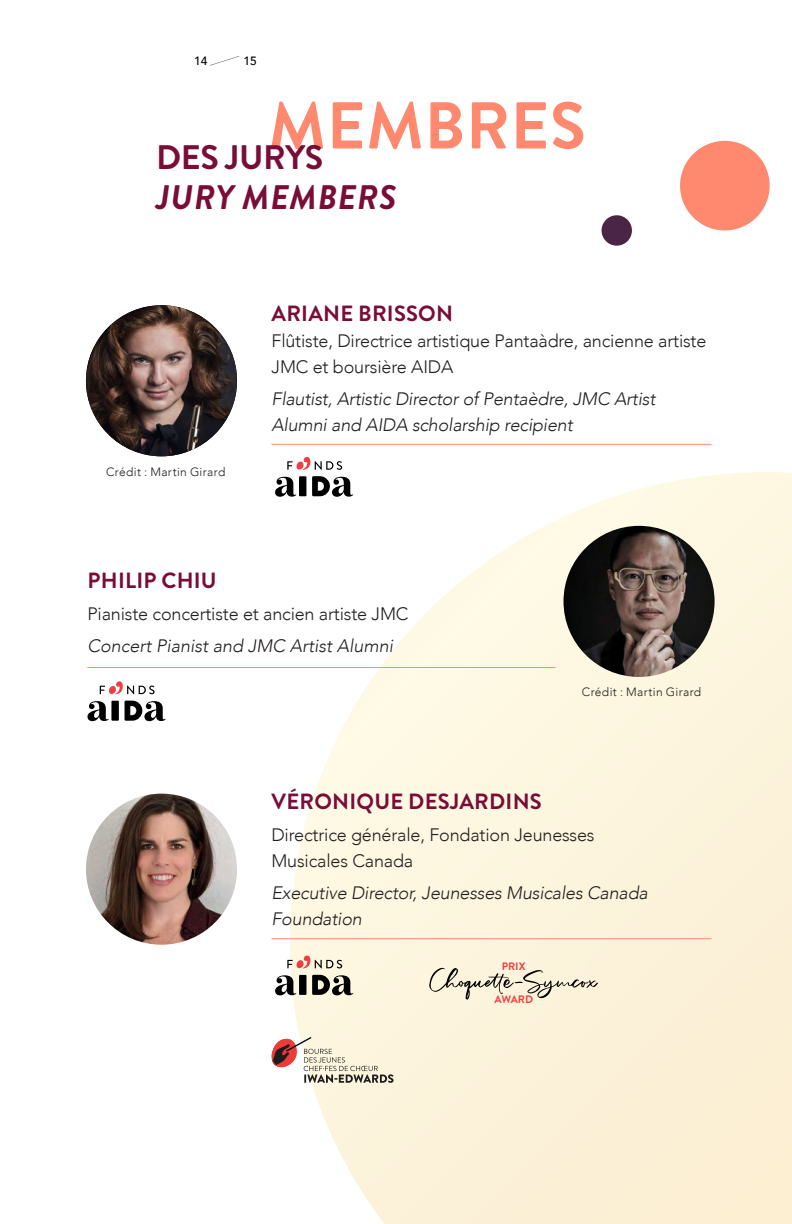
<style>
.page{position:relative;width:792px;height:1224px;background:#fff}
.page>*{position:absolute;margin:0;border:0;box-sizing:border-box;transform-origin:0 0}
.t1{font:700 66px "Brandon Grotesque";letter-spacing:.01em;color:#fe896f}
.t2{font:italic 700 34px "Brandon Grotesque";letter-spacing:.02em;color:#790d37}
.t3{font:700 34px "Brandon Grotesque";letter-spacing:-.01em;color:#790d37}
.t4{font:700 22px "Brandon Grotesque";letter-spacing:.01em;color:#790d37}
.t5{font:italic 300 18px/26px "Avenir LT Com";letter-spacing:-.01em;color:#231f20}
.t6{font:300 18px/26px "Avenir LT Com";letter-spacing:-.01em;color:#231f20}
.t7{font:300 12px "Avenir LT Com";letter-spacing:.03em;color:#231f20}
.t8{font:500 12px "Avenir LT Com";color:#000}
.t9{font:700 10.8px "Brandon Grotesque";color:#ef3e42}
.s1{font-style:italic}
</style>
<div class="page">
<svg style="left:290px;top:472px;width:502px;height:752px;fill:#fdf5de"></svg>
<div style="left:602px;top:215px;width:30px;height:31px;background:#4b2545;border-radius:50%"></div>
<svg style="left:271px;top:1037px;width:123px;height:46px"></svg>
<hr style="left:272px;top:444px;width:440px;height:1px;background:#fe896f">
<hr style="left:272px;top:938px;width:440px;height:1px;background:#fe896f">
<hr style="left:88px;top:667px;width:468px;height:1px;background:#fe896f">
<img style="left:86px;top:794px;width:151px;height:151px;border-radius:76px">
<img style="left:86px;top:305px;width:151px;height:151px;border-radius:76px">
<img style="left:564px;top:526px;width:151px;height:151px;border-radius:76px">
<svg style="left:275px;top:477px;width:21px;height:20px"></svg>
<div style="left:299px;top:476px;width:7px;height:20px;background:#000"></div>
<svg style="left:312px;top:476px;width:41px;height:21px"></svg>
<svg style="left:287px;top:457px;width:55px;height:13px"></svg>
<svg style="left:88px;top:701px;width:21px;height:20px"></svg>
<div style="left:111px;top:701px;width:8px;height:20px;background:#000"></div>
<svg style="left:125px;top:701px;width:41px;height:20px"></svg>
<svg style="left:100px;top:681px;width:55px;height:13px"></svg>
<svg style="left:275px;top:975px;width:21px;height:20px"></svg>
<div style="left:299px;top:975px;width:7px;height:20px;background:#000"></div>
<svg style="left:312px;top:975px;width:41px;height:20px"></svg>
<svg style="left:287px;top:955px;width:55px;height:13px"></svg>
<div style="left:680px;top:141px;width:90px;height:89px;background:#fe896f;border-radius:50%"></div>
<svg style="left:429px;top:968px;width:169px;height:32px;background:#ddd5c1"></svg>
<p class="t8" style="left:194px;top:54px;width:64px">14 <span class="s1">/</span> 15</p>
<h1 class="t1" style="left:268px;top:87px;width:319px">MEMBRES</h1>
<h2 class="t3" style="left:156px;top:137px;width:169px">DES JURYS</h2>
<h2 class="t2" style="left:156px;top:185px;width:242px">JURY MEMBERS</h2>
<p class="t7" style="left:106px;top:465px;width:121px">Crédit : Martin Girard</p>
<p class="t4" style="left:272px;top:300px;width:183px">ARIANE BRISSON</p>
<p class="t6" style="left:272px;top:327px;width:436px">Flûtiste, Directrice artistique Pantaàdre, ancienne artiste<br>JMC et boursière AIDA</p>
<p class="t5" style="left:272px;top:387px;width:385px">Flautist, Artistic Director of Pentaèdre, JMC Artist<br>Alumni and AIDA scholarship recipient</p>
<p class="t4" style="left:88px;top:567px;width:131px">PHILIP CHIU</p>
<p class="t6" style="left:88px;top:601px;width:323px">Pianiste concertiste et ancien artiste JMC</p>
<p class="t5" style="left:88px;top:634px;width:307px">Concert Pianist and JMC Artist Alumni</p>
<p class="t7" style="left:582px;top:685px;width:121px">Crédit : Martin Girard</p>
<p class="t4" style="left:272px;top:788px;width:272px">VÉRONIQUE DESJARDINS</p>
<p class="t6" style="left:272px;top:822px;width:325px">Directrice générale, Fondation Jeunesses<br>Musicales Canada</p>
<p class="t5" style="left:272px;top:881px;width:378px">Executive Director, Jeunesses Musicales Canada<br>Foundation</p>
<p class="t9" style="left:502px;top:960px;width:25px">PRIX</p>
<p class="t9" style="left:494px;top:993px;width:40px">AWARD</p>
</div>
